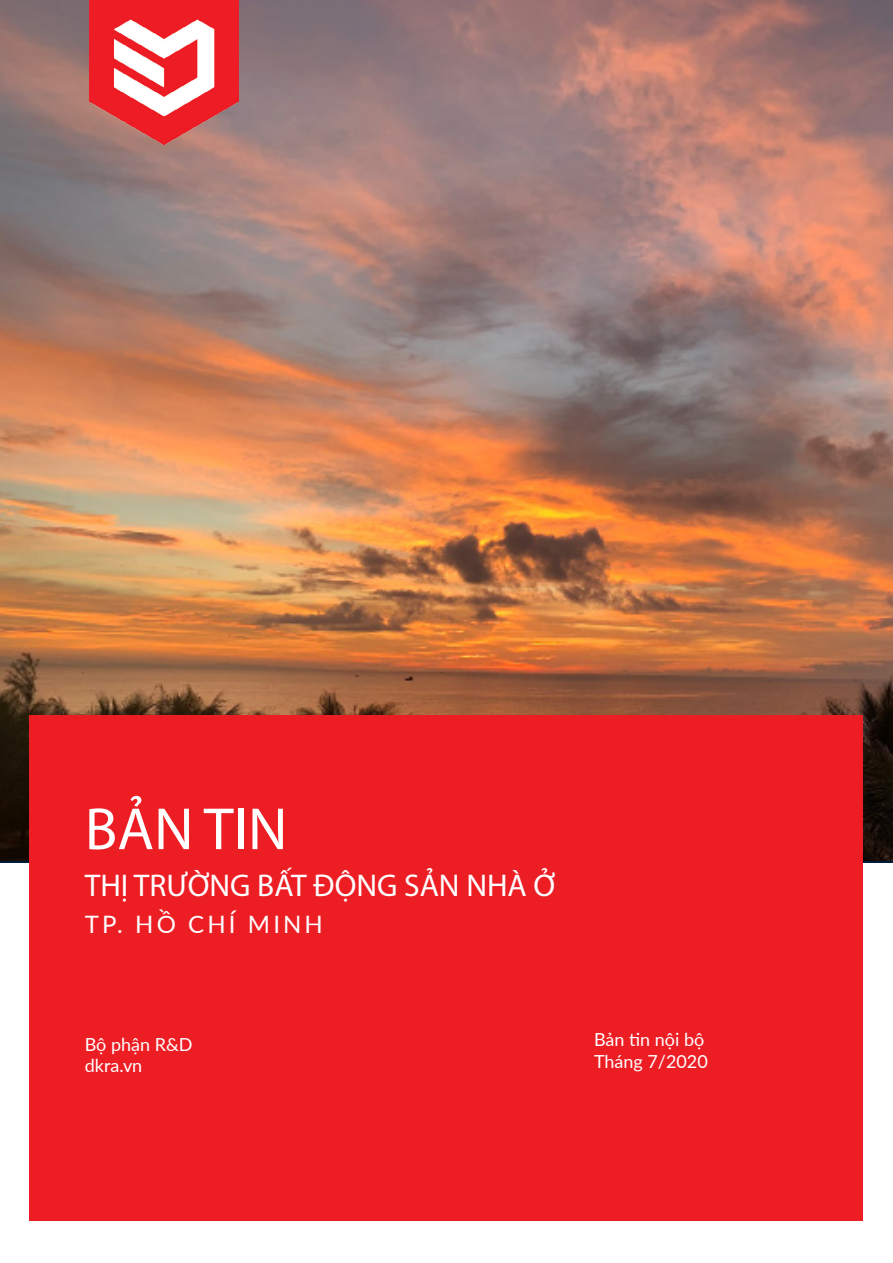
<style>
.page{position:relative;width:893px;height:1263px;background:#fff}
.page>*{position:absolute;margin:0;border:0;box-sizing:border-box;transform-origin:0 0}
.t1{font:60px "Myriad Pro";color:#fff}
.t2{font:31.5px "Myriad Pro";color:#fff}
.t3{font:24px "Lato";letter-spacing:.13em;color:#fff}
.t4{font:18px/21.6px "Lato";color:#fff}
</style>
<div class="page">
<img style="left:0;top:0;width:893px;height:860px">
<img style="left:89px;top:0;width:149px;height:144px">
<div style="left:30px;top:716px;width:833px;height:505px;background:#ed1d24"></div>
<h1 class="t1" style="left:85px;top:792px;width:204px">BẢN TIN</h1>
<h2 class="t2" style="left:85px;top:866px;width:472px">THỊ TRƯỜNG BẤT ĐỘNG SẢN NHÀ Ở</h2>
<h3 class="t3" style="left:85px;top:907px;width:240px">TP. HỒ CHÍ MINH</h3>
<p class="t4" style="left:85px;top:1032px;width:109px">Bộ phận R&amp;D dkra.vn</p>
<p class="t4" style="left:594px;top:1028px;width:115px">Bản tin nội bộ<br>Tháng 7/2020</p>
</div>
